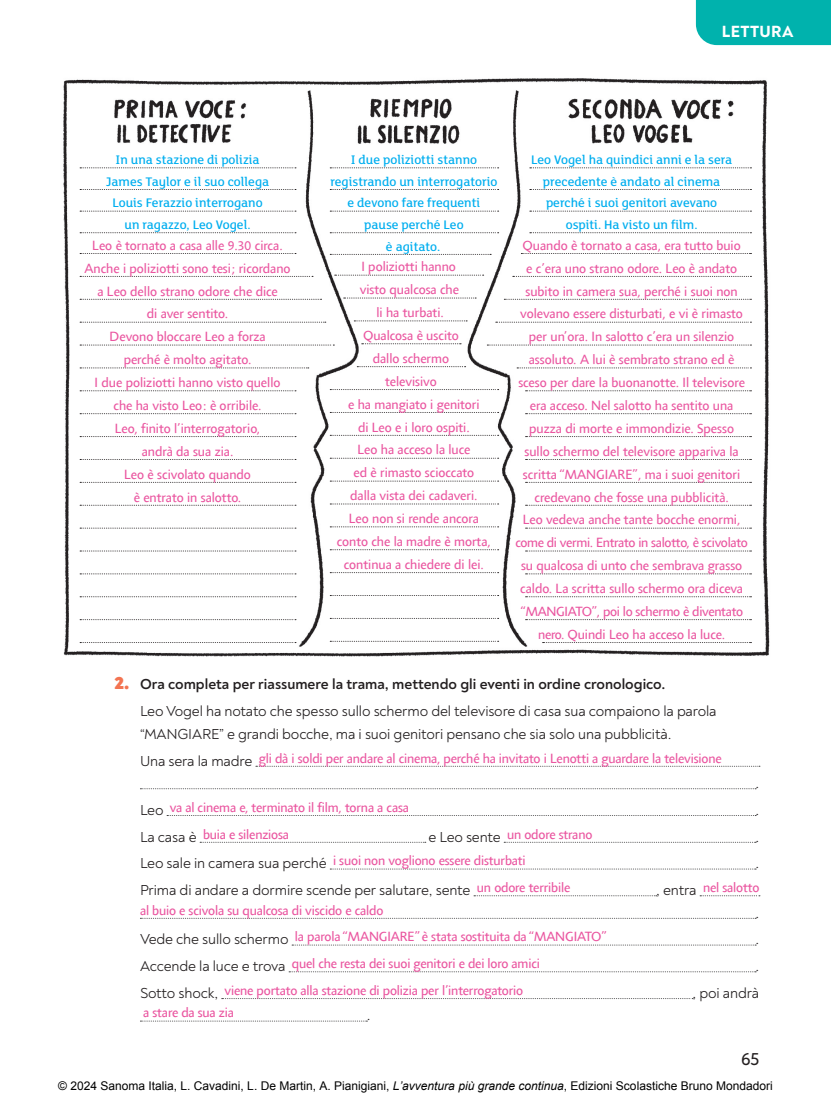
<style>
.page{position:relative;width:831px;height:1105px;background:#fff}
.page>*{position:absolute;margin:0;border:0;box-sizing:border-box;transform-origin:0 0}
.t1{font:500 18px "Noah Text";color:#231f20}
.t2{font:800 16.5px "Noah Text";letter-spacing:.02em;color:#fff}
.t3{font:14.7px/26.7px "Noah Text";letter-spacing:-.01em;color:#231f20}
.t4{font:13.5px/23px "Agilita Com";color:#ea56a0;text-align:center}
.t5{font:500 13.5px/21.6px "FS Lola";color:#00aeef;text-align:center}
.t6{font:12px "Arial";color:#000}
.s1{font-weight:900;font-size:18px;color:#f37452}
.s2{font-weight:700}
.s3{font-family:"Noah Text";font-size:14.7px;color:#231f20}
.s4{font-style:italic}
</style>
<div class="page">
<img style="left:63px;top:78px;width:707px;height:579px">
<svg style="left:80px;top:167px;width:216px;height:1px"></svg>
<svg style="left:80px;top:189px;width:216px;height:1px"></svg>
<svg style="left:80px;top:211px;width:216px;height:1px"></svg>
<svg style="left:80px;top:232px;width:216px;height:1px"></svg>
<svg style="left:80px;top:253px;width:216px;height:1px"></svg>
<svg style="left:80px;top:276px;width:233px;height:1px"></svg>
<svg style="left:80px;top:299px;width:241px;height:1px"></svg>
<svg style="left:80px;top:322px;width:245px;height:1px"></svg>
<svg style="left:80px;top:345px;width:254px;height:1px"></svg>
<svg style="left:80px;top:367px;width:228px;height:1px"></svg>
<svg style="left:80px;top:390px;width:216px;height:1px"></svg>
<svg style="left:80px;top:413px;width:216px;height:1px"></svg>
<svg style="left:80px;top:436px;width:216px;height:1px"></svg>
<svg style="left:80px;top:459px;width:216px;height:1px"></svg>
<svg style="left:80px;top:482px;width:216px;height:1px"></svg>
<svg style="left:80px;top:505px;width:216px;height:1px"></svg>
<svg style="left:80px;top:528px;width:216px;height:1px"></svg>
<svg style="left:80px;top:550px;width:216px;height:1px"></svg>
<svg style="left:80px;top:573px;width:216px;height:1px"></svg>
<svg style="left:80px;top:596px;width:216px;height:1px"></svg>
<svg style="left:80px;top:619px;width:216px;height:1px"></svg>
<svg style="left:80px;top:642px;width:216px;height:1px"></svg>
<svg style="left:529px;top:167px;width:222px;height:1px"></svg>
<svg style="left:529px;top:189px;width:222px;height:1px"></svg>
<svg style="left:529px;top:211px;width:222px;height:1px"></svg>
<svg style="left:529px;top:232px;width:222px;height:1px"></svg>
<svg style="left:521px;top:253px;width:230px;height:1px"></svg>
<svg style="left:512px;top:276px;width:239px;height:1px"></svg>
<svg style="left:504px;top:299px;width:247px;height:1px"></svg>
<svg style="left:495px;top:322px;width:256px;height:1px"></svg>
<svg style="left:487px;top:345px;width:264px;height:1px"></svg>
<svg style="left:517px;top:367px;width:234px;height:1px"></svg>
<svg style="left:525px;top:390px;width:226px;height:1px"></svg>
<svg style="left:525px;top:413px;width:226px;height:1px"></svg>
<svg style="left:525px;top:436px;width:226px;height:1px"></svg>
<svg style="left:525px;top:459px;width:226px;height:1px"></svg>
<svg style="left:525px;top:482px;width:226px;height:1px"></svg>
<svg style="left:525px;top:505px;width:226px;height:1px"></svg>
<svg style="left:525px;top:528px;width:226px;height:1px"></svg>
<svg style="left:525px;top:550px;width:226px;height:1px"></svg>
<svg style="left:525px;top:573px;width:226px;height:1px"></svg>
<svg style="left:525px;top:596px;width:226px;height:1px"></svg>
<svg style="left:525px;top:619px;width:226px;height:1px"></svg>
<svg style="left:542px;top:642px;width:209px;height:1px"></svg>
<svg style="left:330px;top:167px;width:168px;height:1px"></svg>
<svg style="left:330px;top:189px;width:168px;height:1px"></svg>
<svg style="left:330px;top:211px;width:168px;height:1px"></svg>
<svg style="left:330px;top:232px;width:168px;height:1px"></svg>
<svg style="left:330px;top:254px;width:161px;height:1px"></svg>
<svg style="left:334px;top:275px;width:149px;height:1px"></svg>
<svg style="left:343px;top:298px;width:133px;height:1px"></svg>
<svg style="left:354px;top:320px;width:113px;height:1px"></svg>
<svg style="left:361px;top:343px;width:100px;height:1px"></svg>
<svg style="left:357px;top:366px;width:108px;height:1px"></svg>
<svg style="left:330px;top:389px;width:168px;height:1px"></svg>
<svg style="left:330px;top:412px;width:168px;height:1px"></svg>
<svg style="left:330px;top:435px;width:168px;height:1px"></svg>
<svg style="left:330px;top:458px;width:168px;height:1px"></svg>
<svg style="left:330px;top:481px;width:168px;height:1px"></svg>
<svg style="left:330px;top:503px;width:168px;height:1px"></svg>
<svg style="left:330px;top:526px;width:168px;height:1px"></svg>
<svg style="left:330px;top:549px;width:168px;height:1px"></svg>
<svg style="left:330px;top:572px;width:168px;height:1px"></svg>
<svg style="left:330px;top:595px;width:168px;height:1px"></svg>
<svg style="left:330px;top:618px;width:168px;height:1px"></svg>
<svg style="left:330px;top:641px;width:168px;height:1px"></svg>
<svg style="left:256px;top:766px;width:503px;height:1px"></svg>
<svg style="left:140px;top:788px;width:615px;height:1px"></svg>
<svg style="left:167px;top:815px;width:588px;height:1px"></svg>
<svg style="left:200px;top:842px;width:225px;height:1px"></svg>
<svg style="left:504px;top:842px;width:251px;height:1px"></svg>
<svg style="left:330px;top:868px;width:425px;height:1px"></svg>
<svg style="left:474px;top:895px;width:182px;height:1px"></svg>
<svg style="left:699px;top:895px;width:60px;height:1px"></svg>
<svg style="left:140px;top:918px;width:615px;height:1px"></svg>
<svg style="left:292px;top:944px;width:463px;height:1px"></svg>
<svg style="left:289px;top:971px;width:466px;height:1px"></svg>
<svg style="left:222px;top:998px;width:470px;height:1px"></svg>
<svg style="left:140px;top:1020px;width:227px;height:1px"></svg>
<div style="left:695px;top:0;width:136px;height:45px;background:#00b2ad"></div>
<p class="t2" style="left:721px;top:21px;width:73px">LETTURA</p>
<p class="t5" style="left:106px;top:148px;width:165px">In una stazione di polizia<br>James Taylor e il suo collega<br>Louis Ferazzio interrogano un ragazzo, Leo Vogel.</p>
<p class="t4" style="left:84px;top:234px;width:207px">Leo è tornato a casa alle 9.30 circa.<br>Anche i poliziotti sono tesi; ricordano a Leo dello strano odore che dice<br>di aver sentito.<br>Devono bloccare Leo a forza<br>perché è molto agitato.<br>I due poliziotti hanno visto quello che ha visto Leo: è orribile.<br>Leo, finito l’interrogatorio,<br>andrà da sua zia.<br>Leo è scivolato quando<br>è entrato in salotto.</p>
<p class="t5" style="left:330px;top:148px;width:168px">I due poliziotti stanno registrando un interrogatorio e devono fare frequenti pause perché Leo<br>è agitato.</p>
<p class="t4" style="left:361px;top:255px;width:96px">I poliziotti hanno</p>
<p class="t4" style="left:359px;top:278px;width:101px">visto qualcosa che</p>
<p class="t4" style="left:376px;top:301px;width:69px">li ha turbati.</p>
<p class="t4" style="left:363px;top:324px;width:97px">Qualcosa è uscito</p>
<p class="t4" style="left:372px;top:347px;width:78px">dallo schermo</p>
<p class="t4" style="left:385px;top:370px;width:53px">televisivo</p>
<p class="t4" style="left:348px;top:392px;width:133px">e ha mangiato i genitori</p>
<p class="t4" style="left:358px;top:415px;width:113px">di Leo e i loro ospiti.</p>
<p class="t4" style="left:357px;top:438px;width:114px">Leo ha acceso la luce</p>
<p class="t4" style="left:353px;top:461px;width:122px">ed è rimasto scioccato</p>
<p class="t4" style="left:350px;top:484px;width:129px">dalla vista dei cadaveri.</p>
<p class="t4" style="left:348px;top:507px;width:132px">Leo non si rende ancora</p>
<p class="t4" style="left:337px;top:530px;width:155px">conto che la madre è morta,</p>
<p class="t4" style="left:344px;top:553px;width:141px">continua a chiedere di lei.</p>
<p class="t5" style="left:531px;top:148px;width:202px">Leo Vogel ha quindici anni e la sera precedente è andato al cinema perché i suoi genitori avevano ospiti. Ha visto un film.</p>
<p class="t4" style="left:515px;top:234px;width:234px">Quando è tornato a casa, era tutto buio<br>e c’era uno strano odore. Leo è andato subito in camera sua, perché i suoi non volevano essere disturbati, e vi è rimasto per un’ora. In salotto c’era un silenzio assoluto. A lui è sembrato strano ed è sceso per dare la buonanotte. Il televisore era acceso. Nel salotto ha sentito una puzza di morte e immondizie. Spesso sullo schermo del televisore appariva la scritta “MANGIARE”, ma i suoi genitori credevano che fosse una pubblicità.<br>Leo vedeva anche tante bocche enormi, come di vermi. Entrato in salotto, è scivolato su qualcosa di unto che sembrava grasso caldo. La scritta sullo schermo ora diceva “MANGIATO”, poi lo schermo è diventato nero. Quindi Leo ha acceso la luce.</p>
<p class="t3" style="left:140px;top:671px;width:578px;text-indent:-26px"><span class="s1">2.</span> <span class="s2">Ora completa per riassumere la trama, mettendo gli eventi in ordine cronologico.<br></span>Leo Vogel ha notato che spesso sullo schermo del televisore di casa sua compaiono la parola</p>
<p class="t3" style="left:140px;top:720px;width:532px">“MANGIARE” e grandi bocche, ma i suoi genitori pensano che sia solo una pubblicità.</p>
<p class="t4" style="left:140px;top:746px;width:582px"><span class="s3">Una sera la madre</span> gli dà i soldi per andare al cinema, perché ha invitato i Lenotti a guardare la televisione</p>
<p class="t3" style="left:755px;top:770px;width:5px">.</p>
<p class="t4" style="left:140px;top:795px;width:270px"><span class="s3">Leo</span> va al cinema e, terminato il film, torna a casa</p>
<p class="t3" style="left:755px;top:796px;width:5px">.</p>
<p class="t4" style="left:140px;top:822px;width:150px"><span class="s3">La casa è</span> buia e silenziosa</p>
<p class="t4" style="left:428px;top:822px;width:165px"><span class="s3">e Leo sente</span> un odore strano</p>
<p class="t3" style="left:755px;top:823px;width:5px">.</p>
<p class="t4" style="left:140px;top:849px;width:387px"><span class="s3">Leo sale in camera sua perché</span> i suoi non vogliono essere disturbati</p>
<p class="t3" style="left:755px;top:850px;width:5px">.</p>
<p class="t3" style="left:140px;top:877px;width:431px">Prima di andare a dormire scende per salutare, sente <sup>un</sup> <sup>odore</sup> <sup>terribile</sup></p>
<p class="t4" style="left:656px;top:876px;width:105px"><span class="s3">, entra</span> nel salotto</p>
<p class="t4" style="left:140px;top:898px;width:245px">al buio e scivola su qualcosa di viscido e caldo</p>
<p class="t3" style="left:755px;top:899px;width:5px">.</p>
<p class="t4" style="left:140px;top:925px;width:468px"><span class="s3">Vede che sullo schermo</span> la parola “MANGIARE” è stata sostituita da “MANGIATO”</p>
<p class="t3" style="left:755px;top:926px;width:5px">.</p>
<p class="t4" style="left:140px;top:952px;width:401px"><span class="s3">Accende la luce e trova</span> quel che resta dei suoi genitori e dei loro amici</p>
<p class="t3" style="left:755px;top:953px;width:5px">.</p>
<p class="t4" style="left:140px;top:978px;width:384px"><span class="s3">Sotto shock,</span> viene portato alla stazione di polizia per l’interrogatorio</p>
<p class="t3" style="left:692px;top:979px;width:68px">, poi andrà</p>
<p class="t4" style="left:143px;top:1001px;width:92px">a stare da sua zia</p>
<p class="t3" style="left:366px;top:1002px;width:5px">.</p>
<h1 class="t1" style="left:740px;top:1047px;width:20px">65</h1>
<p class="t6" style="left:58px;top:1077px;width:715px">© 2024 Sanoma Italia, L. Cavadini, L. De Martin, A. Pianigiani, <span class="s4">L’avventura più grande continua</span>, Edizioni Scolastiche Bruno Mondadori</p>
</div>
